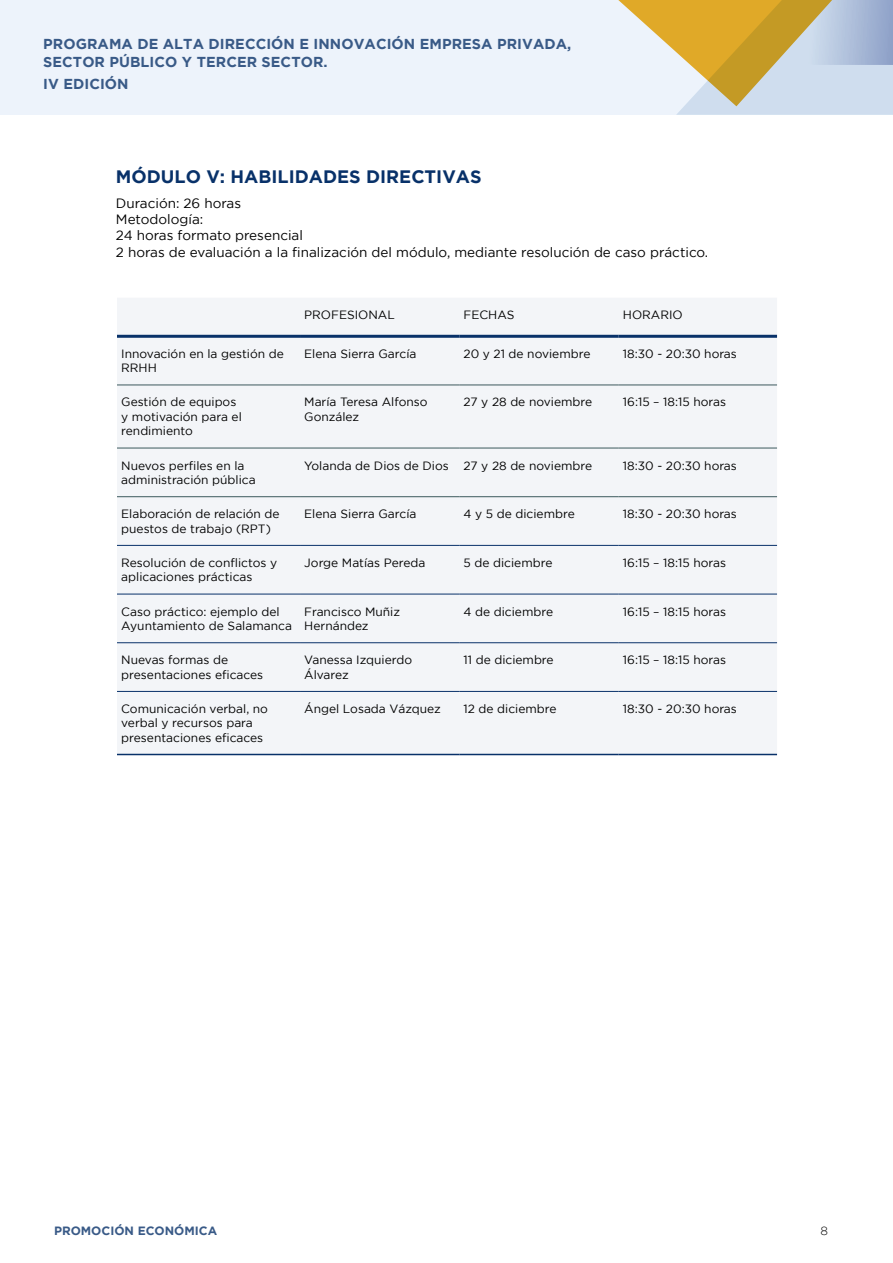
<style>
.page{position:relative;width:893px;height:1263px;background:#fff}
.page>*{position:absolute;margin:0;border:0;box-sizing:border-box;transform-origin:0 0}
.t1{font:700 18px "Gotham";color:#083169}
.t2{font:700 14.4px/18px "Gotham";letter-spacing:.005em;color:#395a87}
.t3{font:13.5px/16.2px "Gotham";color:#000}
.t4{font:12px/14.4px "Gotham";color:#000}
.t5{font:700 12px "Gotham";color:#395a87}
.t6{font:300 12px "Gotham";color:#000}
</style>
<div class="page">
<div style="left:0;top:0;width:893px;height:115px;background:#edf3fb"></div>
<svg style="left:618px;top:0;width:275px;height:115px"></svg>
<div style="left:117px;top:298px;width:660px;height:456px;background:#f3f5f8"></div>
<hr style="left:117px;top:385px;width:183px;height:1px;background:#3c595d">
<hr style="left:300px;top:385px;width:159px;height:1px;background:#3c595d">
<hr style="left:459px;top:385px;width:160px;height:1px;background:#3c595d">
<hr style="left:619px;top:385px;width:158px;height:1px;background:#3c595d">
<hr style="left:117px;top:448px;width:183px;height:1px;background:#3c595d">
<hr style="left:300px;top:448px;width:159px;height:1px;background:#3c595d">
<hr style="left:459px;top:448px;width:160px;height:1px;background:#3c595d">
<hr style="left:619px;top:448px;width:158px;height:1px;background:#3c595d">
<hr style="left:117px;top:496px;width:183px;height:1px;background:#3c595d">
<hr style="left:300px;top:496px;width:159px;height:1px;background:#3c595d">
<hr style="left:459px;top:496px;width:160px;height:1px;background:#3c595d">
<hr style="left:619px;top:496px;width:158px;height:1px;background:#3c595d">
<hr style="left:117px;top:335px;width:183px;height:3px;background:#083169">
<hr style="left:300px;top:335px;width:159px;height:3px;background:#083169">
<hr style="left:459px;top:335px;width:160px;height:3px;background:#083169">
<hr style="left:619px;top:335px;width:158px;height:3px;background:#083169">
<hr style="left:117px;top:545px;width:183px;height:1px;background:#083169">
<hr style="left:300px;top:545px;width:159px;height:1px;background:#083169">
<hr style="left:459px;top:545px;width:160px;height:1px;background:#083169">
<hr style="left:619px;top:545px;width:158px;height:1px;background:#083169">
<hr style="left:117px;top:594px;width:183px;height:1px;background:#083169">
<hr style="left:300px;top:594px;width:159px;height:1px;background:#083169">
<hr style="left:459px;top:594px;width:160px;height:1px;background:#083169">
<hr style="left:619px;top:594px;width:158px;height:1px;background:#083169">
<hr style="left:117px;top:642px;width:183px;height:1px;background:#083169">
<hr style="left:300px;top:642px;width:159px;height:1px;background:#083169">
<hr style="left:459px;top:642px;width:160px;height:1px;background:#083169">
<hr style="left:619px;top:642px;width:158px;height:1px;background:#083169">
<hr style="left:117px;top:691px;width:183px;height:1px;background:#083169">
<hr style="left:300px;top:691px;width:159px;height:1px;background:#083169">
<hr style="left:459px;top:691px;width:160px;height:1px;background:#083169">
<hr style="left:619px;top:691px;width:158px;height:1px;background:#083169">
<hr style="left:117px;top:754px;width:183px;height:1px;background:#083169">
<hr style="left:300px;top:754px;width:159px;height:1px;background:#083169">
<hr style="left:459px;top:754px;width:160px;height:1px;background:#083169">
<hr style="left:619px;top:754px;width:158px;height:1px;background:#083169">
<p class="t2" style="left:43px;top:34px;width:530px">PROGRAMA DE ALTA DIRECCIÓN E INNOVACIÓN EMPRESA PRIVADA,<br>SECTOR PÚBLICO Y TERCER SECTOR.</p>
<p class="t2" style="left:43px;top:75px;width:87px">IV EDICIÓN</p>
<h1 class="t1" style="left:116px;top:166px;width:367px">MÓDULO V: HABILIDADES DIRECTIVAS</h1>
<p class="t3" style="left:116px;top:195px;width:594px">Duración: 26 horas<br>Metodología:<br>24 horas formato presencial<br>2 horas de evaluación a la finalización del módulo, mediante resolución de caso práctico.</p>
<p class="t4" style="left:304px;top:308px;width:92px">PROFESIONAL</p>
<p class="t4" style="left:463px;top:308px;width:52px">FECHAS</p>
<p class="t4" style="left:623px;top:308px;width:61px">HORARIO</p>
<p class="t4" style="left:121px;top:346px;width:164px">Innovación en la gestión de<br>RRHH</p>
<p class="t4" style="left:304px;top:346px;width:114px">Elena Sierra García</p>
<p class="t4" style="left:463px;top:346px;width:128px">20 y 21 de noviembre</p>
<p class="t4" style="left:623px;top:346px;width:115px">18:30 - 20:30 horas</p>
<p class="t4" style="left:121px;top:395px;width:122px">Gestión de equipos y motivación para el rendimiento</p>
<p class="t4" style="left:304px;top:395px;width:125px">María Teresa Alfonso<br>González</p>
<p class="t4" style="left:463px;top:395px;width:130px">27 y 28 de noviembre</p>
<p class="t4" style="left:623px;top:395px;width:105px">16:15 – 18:15 horas</p>
<p class="t4" style="left:121px;top:458px;width:136px">Nuevos perfiles en la administración pública</p>
<p class="t4" style="left:304px;top:458px;width:289px">Yolanda de Dios de Dios 27 y 28 de noviembre</p>
<p class="t4" style="left:623px;top:458px;width:115px">18:30 - 20:30 horas</p>
<p class="t4" style="left:121px;top:507px;width:160px">Elaboración de relación de puestos de trabajo (RPT)</p>
<p class="t4" style="left:304px;top:507px;width:114px">Elena Sierra García</p>
<p class="t4" style="left:463px;top:507px;width:113px">4 y 5 de diciembre</p>
<p class="t4" style="left:623px;top:507px;width:115px">18:30 - 20:30 horas</p>
<p class="t4" style="left:121px;top:555px;width:157px">Resolución de conflictos y aplicaciones prácticas</p>
<p class="t4" style="left:304px;top:555px;width:123px">Jorge Matías Pereda</p>
<p class="t4" style="left:463px;top:555px;width:90px">5 de diciembre</p>
<p class="t4" style="left:623px;top:555px;width:105px">16:15 – 18:15 horas</p>
<p class="t4" style="left:121px;top:604px;width:172px">Caso práctico: ejemplo del<br>Ayuntamiento de Salamanca</p>
<p class="t4" style="left:304px;top:604px;width:97px">Francisco Muñiz<br>Hernández</p>
<p class="t4" style="left:463px;top:604px;width:91px">4 de diciembre</p>
<p class="t4" style="left:623px;top:604px;width:105px">16:15 – 18:15 horas</p>
<p class="t4" style="left:121px;top:653px;width:143px">Nuevas formas de presentaciones eficaces</p>
<p class="t4" style="left:304px;top:653px;width:109px">Vanessa Izquierdo<br>Álvarez</p>
<p class="t4" style="left:463px;top:653px;width:92px">11 de diciembre</p>
<p class="t4" style="left:623px;top:653px;width:105px">16:15 – 18:15 horas</p>
<p class="t4" style="left:121px;top:701px;width:148px">Comunicación verbal, no verbal y recursos para presentaciones eficaces</p>
<p class="t4" style="left:304px;top:701px;width:138px">Ángel Losada Vázquez</p>
<p class="t4" style="left:463px;top:701px;width:95px">12 de diciembre</p>
<p class="t4" style="left:623px;top:701px;width:115px">18:30 - 20:30 horas</p>
<p class="t5" style="left:54px;top:1224px;width:165px">PROMOCIÓN ECONÓMICA</p>
<p class="t6" style="left:820px;top:1224px;width:9px">8</p>
</div>
